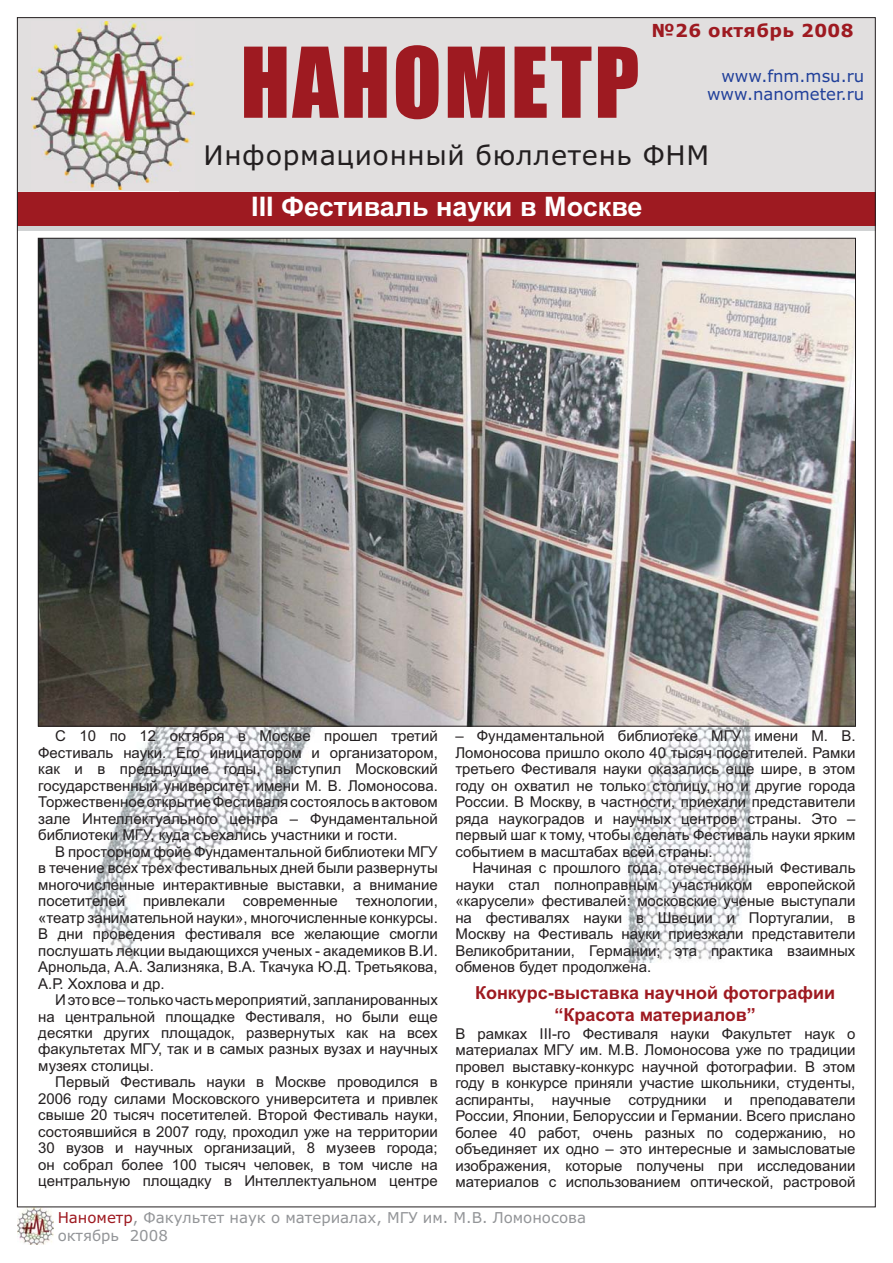
<style>
.page{position:relative;width:893px;height:1263px;background:#fff}
.page>*{position:absolute;margin:0;border:0;box-sizing:border-box;transform-origin:0 0}
.t1{font:90px "Impact";letter-spacing:.025em;color:#9e1a21}
.t2{font:27px "Verdana";letter-spacing:.025em;color:#231f20}
.t3{font:700 27px "Arial";color:#fff}
.t4{font:700 18px/21.6px "Arial";color:#9e1a21;text-align:center}
.t5{font:700 18px "Verdana";letter-spacing:.025em;color:#9e1a21}
.t6{font:16.5px/18px "Verdana";color:#21409a;text-align:right}
.t7{font:15px/16.5px "Arial";color:#231f20;text-align:justify}
.t8{font:15px/18px "Verdana";color:#939598}
.s1{color:#9e1a21}
</style>
<div class="page">
<div style="left:19px;top:19px;width:855px;height:44px;background:#e1dfdf"></div>
<img style="left:90px;top:727px;width:225px;height:233px">
<img style="left:627px;top:727px;width:126px;height:235px">
<img style="left:31px;top:22px;width:164px;height:168px">
<img style="left:17px;top:1207px;width:37px;height:38px">
<div style="left:17px;top:192px;width:859px;height:34px;background:#9e1a21"></div>
<div style="left:17px;top:226px;width:859px;height:5px;background:#d1d3d4"></div>
<img style="left:40px;top:240px;width:814px;height:485px">
<p class="t5" style="left:651px;top:20px;width:204px">№26 октябрь 2008</p>
<p class="t6" style="left:707px;top:67px;width:159px">www.fnm.msu.ru www.nanometer.ru</p>
<h1 class="t1" style="left:240px;top:54px;width:400px">НАНОМЕТР</h1>
<h2 class="t2" style="left:203px;top:140px;width:507px">Информационный бюллетень ФНМ</h2>
<h2 class="t3" style="left:251px;top:191px;width:393px">III Фестиваль науки в Москве</h2>
<p class="t7" style="left:38px;top:729px;width:401px;text-indent:17px">С 10 по 12 октября в Москве прошел третий Фестиваль науки. Его инициатором и организатором, как и в предыдущие годы, выступил Московский государственный университет имени М. В. Ломоносова.<br>Торжественное открытие Фестиваля состоялось в актовом зале Интеллектуального центра – Фундаментальной библиотеки МГУ, куда съехались участники и гости.</p>
<p class="t7" style="left:38px;top:845px;width:401px;text-indent:17px">В просторном фойе Фундаментальной библиотеки МГУ в течение всех трех фестивальных дней были развернуты многочисленные интерактивные выставки, а внимание посетителей привлекали современные технологии, «театр занимательной науки», многочисленные конкурсы.<br>В дни проведения фестиваля все желающие смогли послушать лекции выдающихся ученых - академиков В.И.<br>Арнольда, А.А. Зализняка, В.А. Ткачука Ю.Д. Третьякова, А.Р. Хохлова и др.</p>
<p class="t7" style="left:38px;top:993px;width:401px;text-indent:17px">И это все – только часть мероприятий, запланированных на центральной площадке Фестиваля, но были еще десятки других площадок, развернутых как на всех факультетах МГУ, так и в самых разных вузах и научных музеях столицы.</p>
<p class="t7" style="left:38px;top:1075px;width:401px;text-indent:17px">Первый Фестиваль науки в Москве проводился в 2006 году силами Московского университета и привлек свыше 20 тысяч посетителей. Второй Фестиваль науки, состоявшийся в 2007 году, проходил уже на территории 30 вузов и научных организаций, 8 музеев города; он собрал более 100 тысяч человек, в том числе на центральную площадку в Интеллектуальном центре</p>
<p class="t7" style="left:455px;top:729px;width:402px">– Фундаментальной библиотеке МГУ имени М. В.<br>Ломоносова пришло около 40 тысяч посетителей. Рамки третьего Фестиваля науки оказались еще шире, в этом году он охватил не только столицу, но и другие города России. В Москву, в частности, приехали представители ряда наукоградов и научных центров страны. Это – первый шаг к тому, чтобы сделать Фестиваль науки ярким событием в масштабах всей страны.</p>
<p class="t7" style="left:455px;top:861px;width:402px;text-indent:17px">Начиная с прошлого года, отечественный Фестиваль науки стал полноправным участником европейской «карусели» фестивалей: московские ученые выступали на фестивалях науки в Швеции и Португалии, в Москву на Фестиваль науки приезжали представители Великобритании, Германии; эта практика взаимных обменов будет продолжена.</p>
<p class="t4" style="left:475px;top:982px;width:362px">Конкурс-выставка научной фотографии “Красота материалов”</p>
<p class="t7" style="left:455px;top:1027px;width:402px">В рамках III-го Фестиваля науки Факультет наук о материалах МГУ им. М.В. Ломоносова уже по традиции провел выставку-конкурс научной фотографии. В этом году в конкурсе приняли участие школьники, студенты, аспиранты, научные сотрудники и преподаватели России, Японии, Белоруссии и Германии. Всего прислано более 40 работ, очень разных по содержанию, но объединяет их одно – это интересные и замысловатые изображения, которые получены при исследовании материалов с использованием оптической, растровой</p>
<p class="t8" style="left:58px;top:1209px;width:530px"><span class="s1">Нанометр</span>, Факультет наук о материалах, МГУ им. М.В. Ломоносова октябрь 2008</p>
</div>
